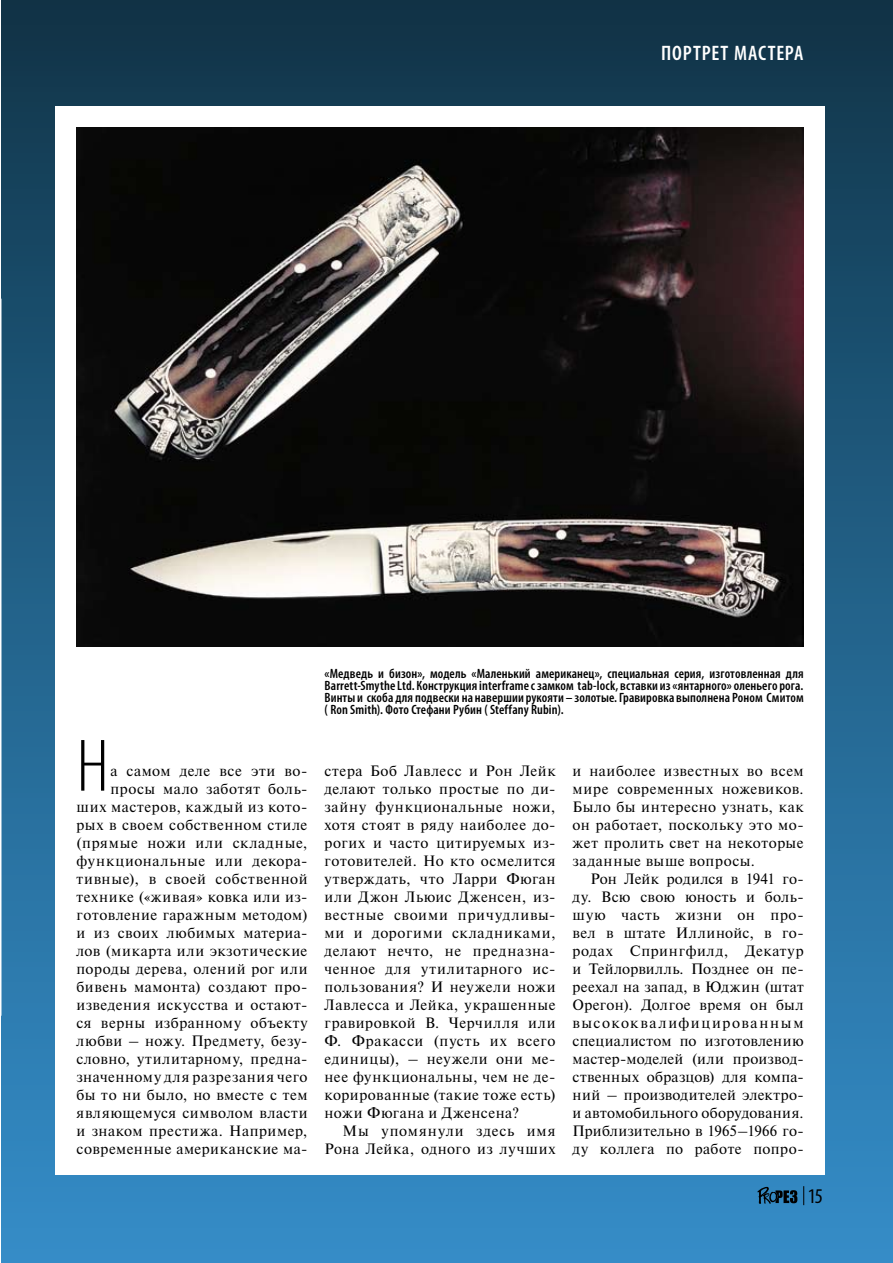
<style>
.page{position:relative;width:893px;height:1263px;background:#fff}
.page>*{position:absolute;margin:0;border:0;box-sizing:border-box;transform-origin:0 0}
.t1{font:300 condensed 75px "Myriad Pro";color:#000}
.t2{font:600 condensed 21px "Myriad Pro";letter-spacing:.04em;color:#fff}
.t3{font:condensed 21px "Myriad Pro";color:#000}
.t4{font:15px/18px "Newton C";letter-spacing:.04em;color:#000;text-align:justify}
.t5{font:600 condensed 13.5px/12px "Myriad Pro";letter-spacing:.01em;color:#000;text-align:justify}
</style>
<div class="page">
<div style="left:2px;top:0;width:891px;height:1263px;background:linear-gradient(to bottom,#10364a,#358fcb)"></div>
<div style="left:55px;top:106px;width:770px;height:1069px;background:#fff"></div>
<svg style="left:757px;top:1187px;width:40px;height:17px"></svg>
<svg style="left:803px;top:1186px;width:1px;height:19px"></svg>
<svg style="left:1px;top:297px;width:2px;height:720px"></svg>
<img style="left:77px;top:128px;width:727px;height:518px">
<h2 class="t2" style="left:661px;top:40px;width:144px">портрет мастера</h2>
<p class="t5" style="left:325px;top:667px;width:481px">«Медведь и бизон», модель «Маленький американец», специальная серия, изготовленная для Barrett-Smythe Ltd. Конструкция interframe c замком tab-lock, вставки из «янтарного» оленьего рога.<br>Винты и скоба для подвески на навершии рукояти – золотые. Гравировка выполнена Роном Смитом ( Ron Smith). Фото Стефани Рубин ( Steffany Rubin).</p>
<h1 class="t1" style="left:77px;top:721px;width:34px">Н</h1>
<p class="t4" style="left:77px;top:761px;width:233px;text-align:right">а самом деле все эти во&shy;просы мало заботят боль-<br>ших мастеров, каждый из кото&shy;рых в своем собственном стиле (прямые ножи или складные, функциональные или декора&shy;тивные), в своей собственной технике («живая» ковка или из&shy;готовление гаражным методом) и из своих любимых материа&shy;лов (микарта или экзотические породы дерева, олений рог или бивень мамонта) создают про&shy;изведения искусства и остают&shy;ся верны избранному объекту любви – ножу. Предмету, безу&shy;словно, утилитарному, предна&shy;значенному для разрезания чего бы то ни было, но вместе с тем являющемуся символом власти и знаком престижа. Например, современные американские ма-</p>
<p class="t4" style="left:325px;top:761px;width:233px">стера Боб Лавлесс и Рон Лейк делают только простые по ди&shy;зайну функциональные ножи, хотя стоят в ряду наиболее до&shy;рогих и часто цитируемых из&shy;готовителей. Но кто осмелится утверждать, что Ларри Фюган или Джон Льюис Дженсен, из&shy;вестные своими причудливы&shy;ми и дорогими складниками, делают нечто, не предназна&shy;ченное для утилитарного ис&shy;пользования? И неужели ножи Лавлесса и Лейка, украшенные гравировкой В. Черчилля или Ф. Фракасси (пусть их всего единицы), – неужели они ме&shy;нее функциональны, чем не де&shy;корированные (такие тоже есть) ножи Фюгана и Дженсена?</p>
<p class="t4" style="left:325px;top:1121px;width:233px;text-align:right">Мы упомянули здесь имя<br>Рона Лейка, одного из лучших</p>
<p class="t4" style="left:573px;top:761px;width:233px">и наиболее известных во всем мире современных ножевиков.<br>Было бы интересно узнать, как он работает, поскольку это мо&shy;жет пролить свет на некоторые заданные выше вопросы.</p>
<p class="t4" style="left:573px;top:869px;width:233px;text-indent:18px">Рон Лейк родился в 1941 го&shy;ду. Всю свою юность и боль&shy;шую часть жизни он про&shy;вел в штате Иллинойс, в го&shy;родах Спрингфилд, Декатур и Тейлорвилль. Позднее он пе&shy;реехал на запад, в Юджин (штат Орегон). Долгое время он был высококвалифицированным специалистом по изготовлению мастер-моделей (или производ&shy;ственных образцов) для компа&shy;ний – производителей электро&shy;и автомобильного оборудования.<br>Приблизительно в 1965–1966 го&shy;ду коллега по работе попро-</p>
<h2 class="t3" style="left:808px;top:1183px;width:17px">15</h2>
</div>
